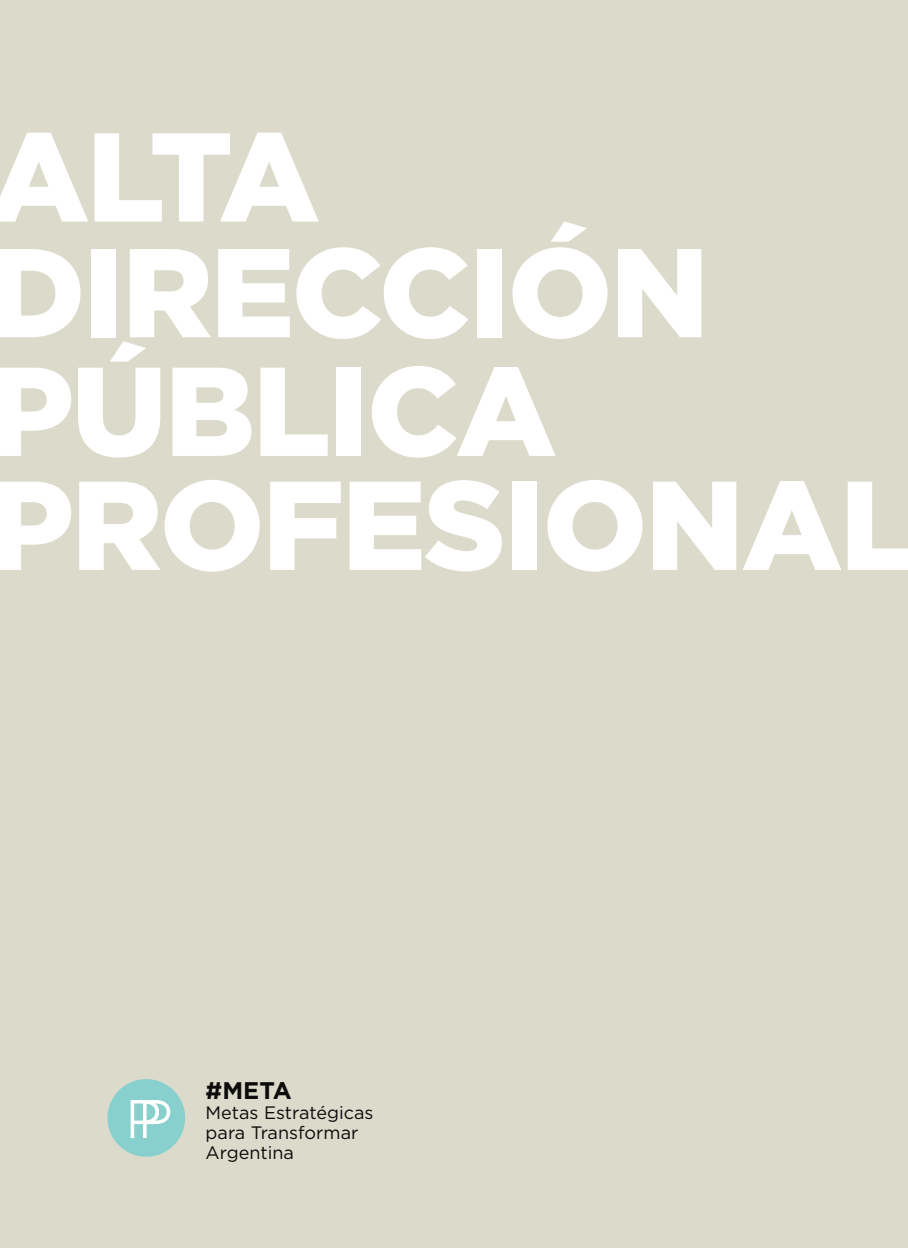
<style>
.page{position:relative;width:908px;height:1248px;background:#fff}
.page>*{position:absolute;margin:0;border:0;box-sizing:border-box;transform-origin:0 0}
.t1{font:900 126px/116px "Gotham";letter-spacing:-.02em;color:#fff}
.t2{font:700 24px "Gotham";color:#0b0c0b}
.t3{font:18px/20px "Gotham";color:#0b0c0b}
</style>
<div class="page">
<div style="left:0;top:0;width:907px;height:1247px;background:#dcdbcb"></div>
<div style="left:107px;top:1078px;width:78px;height:78px;background:#87d0cd;border-radius:50%"></div>
<svg style="left:130px;top:1100px;width:40px;height:37px"></svg>
<h1 class="t1" style="left:-11px;top:117px;width:929px">ALTA<br>DIRECCIÓN<br>PÚBLICA<br>PROFESIONAL</h1>
<h2 class="t2" style="left:205px;top:1074px;width:88px">#META</h2>
<p class="t3" style="left:205px;top:1101px;width:169px">Metas Estratégicas para Transformar<br>Argentina</p>
</div>
